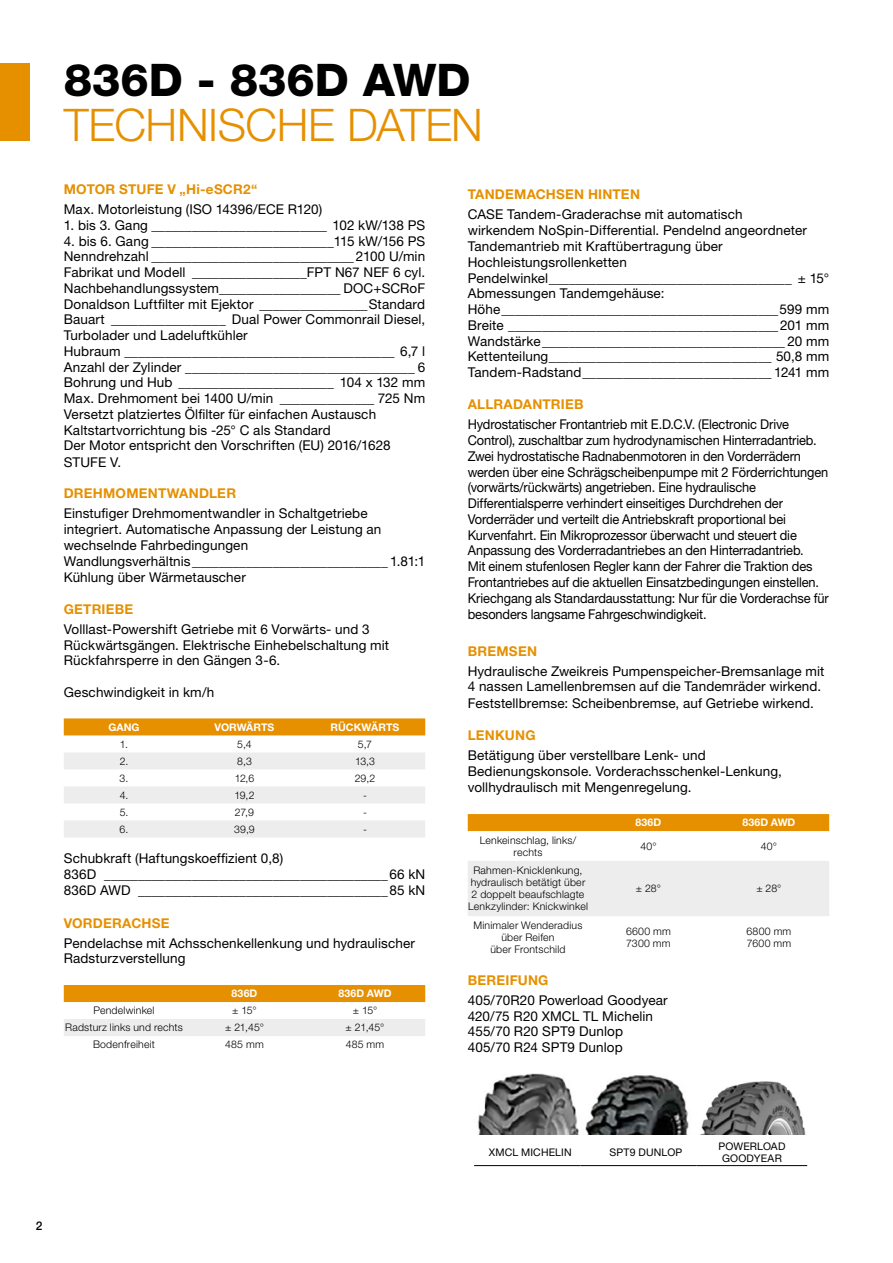
<style>
.page{position:relative;width:893px;height:1263px;background:#fff}
.page>*{position:absolute;margin:0;border:0;box-sizing:border-box;transform-origin:0 0}
.t1{font:300 45px "Helvetica Neue LT Pro";letter-spacing:-.01em;color:#e69000}
.t2{font:800 45px "Helvetica Neue LT Pro";color:#000}
.t3{font:13.5px/15.8px "Helvetica Neue LT Pro";letter-spacing:.005em;color:#000}
.t4{font:13.5px/15.8px "Helvetica Neue LT Pro";letter-spacing:.005em;color:#000;scale:.95 1}
.t5{font:700 13.5px "Helvetica Neue LT Pro";letter-spacing:.015em;color:#e69000}
.t6{font:500 12px "Helvetica Neue LT Pro";color:#000}
.t7{font:300 10.5px/12px "Helvetica Neue LT Pro";letter-spacing:.02em;color:#000;text-align:center}
.t8{font:700 10.5px "Helvetica Neue LT Pro";letter-spacing:.005em;color:#fff}
.t9{font:10.5px/12px "Helvetica Neue LT Pro";letter-spacing:.015em;color:#000;text-align:center}
</style>
<div class="page">
<div style="left:64px;top:718px;width:361px;height:17px;background:#e69000"></div>
<div style="left:64px;top:753px;width:361px;height:16px;background:#ededed"></div>
<svg style="left:64px;top:787px;width:361px;height:50px"></svg>
<div style="left:64px;top:985px;width:361px;height:17px;background:#e69000"></div>
<div style="left:64px;top:1019px;width:361px;height:17px;background:#ededed"></div>
<div style="left:468px;top:814px;width:361px;height:17px;background:#e69000"></div>
<div style="left:468px;top:861px;width:361px;height:55px;background:#ededed"></div>
<hr style="left:474px;top:1165px;width:106px;height:1px;background:#000">
<hr style="left:580px;top:1165px;width:117px;height:1px;background:#000">
<hr style="left:697px;top:1165px;width:110px;height:1px;background:#000">
<img style="left:701px;top:1081px;width:105px;height:53px">
<img style="left:478px;top:1073px;width:211px;height:61px">
<div style="left:0;top:64px;width:30px;height:77px;background:#e69000"></div>
<h1 class="t2" style="left:64px;top:53px;width:408px">836D - 836D AWD</h1>
<h1 class="t1" style="left:64px;top:97px;width:421px">TECHNISCHE DATEN</h1>
<p class="t5" style="left:64px;top:181px;width:195px">MOTOR STUFE V „Hi-eSCR2“</p>
<p class="t3" style="left:64px;top:201px;width:260px">Max. Motorleistung (ISO 14396/ECE R120)</p>
<p class="t3" style="left:64px;top:217px;width:363px">1. bis 3. Gang __________________________ 102 kW/138 PS</p>
<p class="t3" style="left:64px;top:233px;width:363px">4. bis 6. Gang ___________________________115 kW/156 PS Nenndrehzahl ______________________________ 2100 U/min Fabrikat und Modell _________________FPT N67 NEF 6 cyl.<br>Nachbehandlungssystem__________________ DOC+SCRoF Donaldson Luftfilter mit Ejektor ________________Standard Bauart _________________ Dual Power Commonrail Diesel, Turbolader und Ladeluftkühler<br>Hubraum ________________________________________ 6,7 l Anzahl der Zylinder __________________________________ 6<br>Bohrung und Hub _______________________ 104 x 132 mm Max. Drehmoment bei 1400 U/min ______________ 725 Nm Versetzt platziertes Ölfilter für einfachen Austausch Kaltstartvorrichtung bis -25° C als Standard<br>Der Motor entspricht den Vorschriften (EU) 2016/1628<br>STUFE V.</p>
<p class="t5" style="left:64px;top:485px;width:174px">DREHMOMENTWANDLER</p>
<p class="t3" style="left:64px;top:506px;width:363px">Einstufiger Drehmomentwandler in Schaltgetriebe integriert. Automatische Anpassung der Leistung an wechselnde Fahrbedingungen Wandlungsverhältnis_____________________________ 1.81:1<br>Kühlung über Wärmetauscher</p>
<p class="t5" style="left:64px;top:601px;width:71px">GETRIEBE</p>
<p class="t3" style="left:64px;top:621px;width:327px">Volllast-Powershift Getriebe mit 6 Vorwärts- und 3<br>Rückwärtsgängen. Elektrische Einhebelschaltung mit<br>Rückfahrsperre in den Gängen 3-6.</p>
<p class="t3" style="left:64px;top:684px;width:152px">Geschwindigkeit in km/h</p>
<p class="t8" style="left:108px;top:720px;width:33px">GANG</p>
<p class="t8" style="left:215px;top:720px;width:61px">VORWÄRTS</p>
<p class="t8" style="left:331px;top:720px;width:70px">RÜCKWÄRTS</p>
<p class="t7" style="left:120px;top:738px;width:10px">1.</p>
<p class="t7" style="left:237px;top:738px;width:16px">5,4</p>
<p class="t7" style="left:358px;top:738px;width:16px">5,7</p>
<p class="t7" style="left:120px;top:755px;width:10px">2.</p>
<p class="t7" style="left:237px;top:755px;width:16px">8,3</p>
<p class="t7" style="left:355px;top:755px;width:22px">13,3</p>
<p class="t7" style="left:120px;top:772px;width:10px">3.</p>
<p class="t7" style="left:235px;top:772px;width:21px">12,6</p>
<p class="t7" style="left:355px;top:772px;width:22px">29,2</p>
<p class="t7" style="left:120px;top:789px;width:10px">4.</p>
<p class="t7" style="left:234px;top:789px;width:22px">19,2</p>
<p class="t7" style="left:363px;top:789px;width:5px">-</p>
<p class="t7" style="left:120px;top:806px;width:10px">5.</p>
<p class="t7" style="left:235px;top:806px;width:21px">27,9</p>
<p class="t7" style="left:363px;top:806px;width:5px">-</p>
<p class="t7" style="left:120px;top:823px;width:10px">6.</p>
<p class="t7" style="left:234px;top:823px;width:22px">39,9</p>
<p class="t7" style="left:363px;top:823px;width:5px">-</p>
<p class="t3" style="left:64px;top:850px;width:363px;line-height:16.2px">Schubkraft (Haftungskoeffizient 0,8)<br>836D __________________________________________66 kN<br>836D AWD _____________________________________85 kN</p>
<p class="t5" style="left:64px;top:914px;width:107px">VORDERACHSE</p>
<p class="t3" style="left:64px;top:935px;width:353px">Pendelachse mit Achsschenkellenkung und hydraulischer<br>Radsturzverstellung</p>
<p class="t8" style="left:232px;top:987px;width:27px">836D</p>
<p class="t8" style="left:338px;top:987px;width:54px">836D AWD</p>
<p class="t7" style="left:93px;top:1004px;width:63px">Pendelwinkel</p>
<p class="t7" style="left:232px;top:1004px;width:26px">± 15°</p>
<p class="t7" style="left:353px;top:1004px;width:26px">± 15°</p>
<p class="t7" style="left:65px;top:1021px;width:119px">Radsturz links und rechts</p>
<p class="t7" style="left:225px;top:1021px;width:40px">± 21,45°</p>
<p class="t7" style="left:346px;top:1021px;width:40px">± 21,45°</p>
<p class="t7" style="left:93px;top:1038px;width:63px">Bodenfreiheit</p>
<p class="t7" style="left:225px;top:1038px;width:40px">485 mm</p>
<p class="t7" style="left:346px;top:1038px;width:40px">485 mm</p>
<p class="t5" style="left:468px;top:186px;width:174px">TANDEMACHSEN HINTEN</p>
<p class="t3" style="left:468px;top:207px;width:363px">CASE Tandem-Graderachse mit automatisch<br>wirkendem NoSpin-Differential. Pendelnd angeordneter Tandemantrieb mit Kraftübertragung über Hochleistungsrollenketten Pendelwinkel____________________________________ ± 15° Abmessungen Tandemgehäuse:<br>Höhe_________________________________________599 mm Breite ________________________________________201 mm Wandstärke____________________________________ 20 mm Kettenteilung_________________________________ 50,8 mm Tandem-Radstand____________________________ 1241 mm</p>
<p class="t5" style="left:468px;top:396px;width:117px">ALLRADANTRIEB</p>
<p class="t4" style="left:468px;top:416px;width:381px">Hydrostatischer Frontantrieb mit E.D.C.V. (Electronic Drive Control), zuschaltbar zum hydrodynamischen Hinterradantrieb.<br>Zwei hydrostatische Radnabenmotoren in den Vorderrädern werden über eine Schrägscheibenpumpe mit 2 Förderrichtungen (vorwärts/rückwärts) angetrieben. Eine hydraulische Differentialsperre verhindert einseitiges Durchdrehen der Vorderräder und verteilt die Antriebskraft proportional bei Kurvenfahrt. Ein Mikroprozessor überwacht und steuert die Anpassung des Vorderradantriebes an den Hinterradantrieb.<br>Mit einem stufenlosen Regler kann der Fahrer die Traktion des Frontantriebes auf die aktuellen Einsatzbedingungen einstellen.<br>Kriechgang als Standardausstattung: Nur für die Vorderachse für besonders langsame Fahrgeschwindigkeit.</p>
<p class="t5" style="left:468px;top:642px;width:71px">BREMSEN</p>
<p class="t3" style="left:468px;top:662px;width:358px;line-height:16.2px">Hydraulische Zweikreis Pumpenspeicher-Bremsanlage mit<br>4 nassen Lamellenbremsen auf die Tandemräder wirkend.<br>Feststellbremse: Scheibenbremse, auf Getriebe wirkend.</p>
<p class="t5" style="left:468px;top:727px;width:69px">LENKUNG</p>
<p class="t3" style="left:468px;top:747px;width:316px;line-height:16.2px">Betätigung über verstellbare Lenk- und<br>Bedienungskonsole. Vorderachsschenkel-Lenkung, vollhydraulisch mit Mengenregelung.</p>
<p class="t8" style="left:635px;top:816px;width:27px">836D</p>
<p class="t8" style="left:742px;top:816px;width:54px">836D AWD</p>
<p class="t7" style="left:480px;top:834px;width:98px">Lenkeinschlag, links/ rechts</p>
<p class="t7" style="left:640px;top:840px;width:18px">40°</p>
<p class="t7" style="left:761px;top:840px;width:18px">40°</p>
<p class="t7" style="left:468px;top:864px;width:121px">Rahmen-Knicklenkung, hydraulisch betätigt über<br>2 doppelt beaufschlagte<br>Lenkzylinder: Knickwinkel</p>
<p class="t7" style="left:636px;top:882px;width:27px">± 28°</p>
<p class="t7" style="left:756px;top:882px;width:27px">± 28°</p>
<p class="t7" style="left:473px;top:919px;width:110px">Minimaler Wenderadius über Reifen<br>über Frontschild</p>
<p class="t7" style="left:626px;top:925px;width:46px;text-align:left">6600 mm<br>7300 mm</p>
<p class="t7" style="left:747px;top:925px;width:46px;text-align:left">6800 mm<br>7600 mm</p>
<p class="t5" style="left:468px;top:972px;width:82px">BEREIFUNG</p>
<p class="t3" style="left:468px;top:992px;width:202px">405/70R20 Powerload Goodyear<br>420/75 R20 XMCL TL Michelin<br>455/70 R20 SPT9 Dunlop<br>405/70 R24 SPT9 Dunlop</p>
<p class="t6" style="left:36px;top:1218px;width:8px">2</p>
<p class="t9" style="left:489px;top:1146px;width:84px">XMCL MICHELIN</p>
<p class="t9" style="left:609px;top:1146px;width:74px">SPT9 DUNLOP</p>
<p class="t9" style="left:718px;top:1140px;width:68px">POWERLOAD<br>GOODYEAR</p>
</div>
